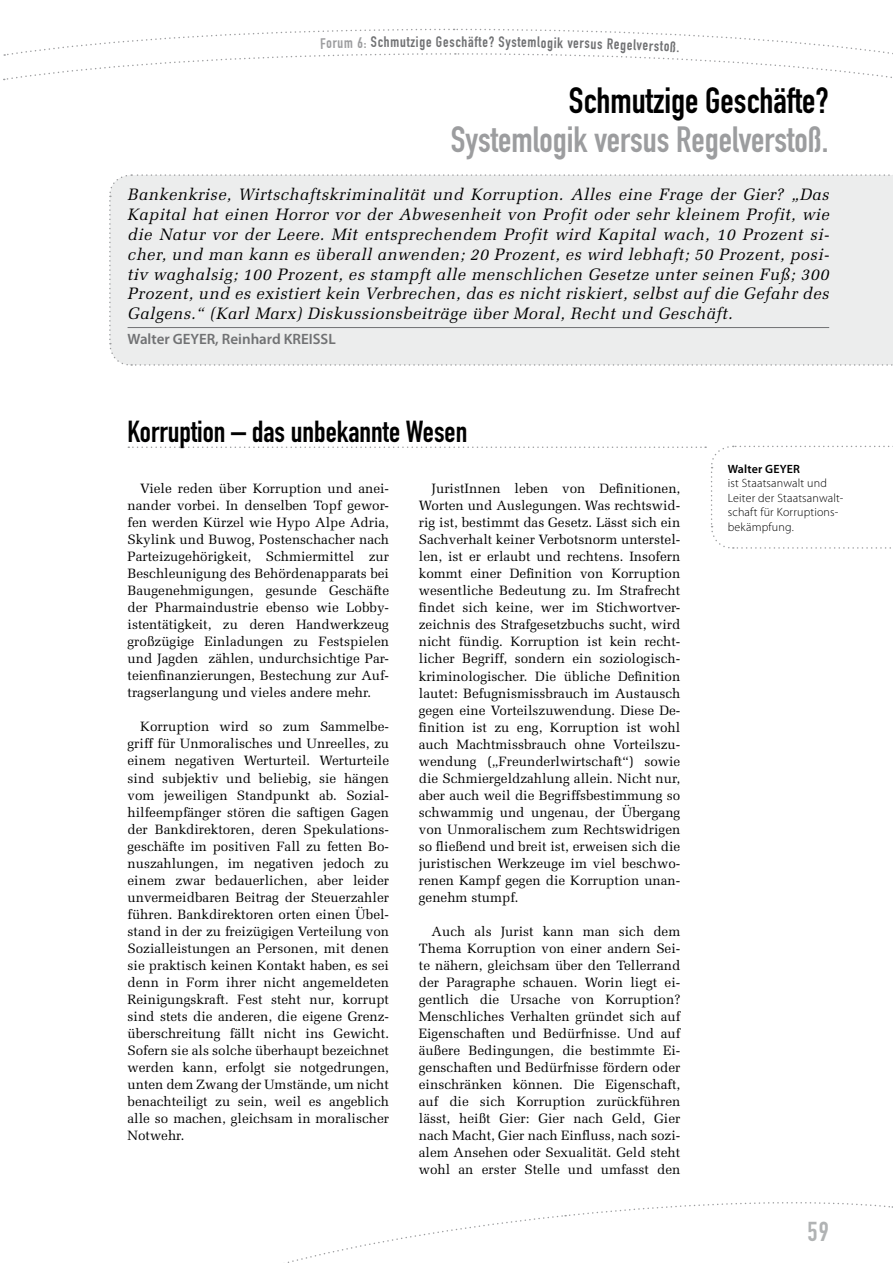
<style>
.page{position:relative;width:893px;height:1263px;background:#fff}
.page>*{position:absolute;margin:0;border:0;box-sizing:border-box;transform-origin:0 0}
.t1{font:36px "DIN Engschrift";color:#9c9d9f}
.t2{font:36px "DIN Engschrift";color:#000}
.t3{font:30px "DIN Engschrift";color:#000}
.t4{font:27px "DIN Engschrift";color:#b1b3b4}
.t5{font:italic 16.5px/19.8px "Melior";letter-spacing:.03em;color:#000;text-align:justify}
.t6{font:15px "DIN Engschrift";letter-spacing:.045em;color:#707173}
.t7{font:600 15px "Myriad Pro";color:#707173}
.t8{font:15px "DIN Engschrift";color:#9c9d9f}
.t9{font:13.5px/17px "Melior";color:#000;text-align:justify}
.t10{font:300 12px/14.4px "Myriad Pro";letter-spacing:.015em;color:#000}
.t11{font:600 12px "Myriad Pro";letter-spacing:.015em;color:#000}
.s1{color:#707173}
</style>
<div class="page">
<svg style="left:287px;top:1202px;width:606px;height:61px"></svg>
<div style="left:109px;top:174px;width:784px;height:192px;background:#eceded"></div>
<hr style="left:128px;top:327px;width:701px;height:1px;background:#707173">
<svg style="left:128px;top:445px;width:765px;height:104px"></svg>
<svg style="left:4px;top:28px;width:889px;height:53px"></svg>
<p class="t8" style="left:326px;top:34px;width:87px;rotate:-1deg">orum 6: <span class="s1">Schmut</span></p>
<p class="t6" style="left:410px;top:33px;width:85px">zige Geschäfte?</p>
<p class="t6" style="left:499px;top:33px;width:87px;rotate:1deg">Systemlogik ver</p>
<p class="t6" style="left:585px;top:34px;width:70px;rotate:2deg">sus Regelver</p>
<p class="t6" style="left:655px;top:37px;width:27px;rotate:3deg">stoß.</p>
<h1 class="t2" style="left:569px;top:79px;width:261px">Schmutzige Geschäfte?</h1>
<h1 class="t1" style="left:451px;top:118px;width:376px">Systemlogik versus Regelverstoß.</h1>
<p class="t5" style="left:128px;top:185px;width:703px">Bankenkrise, Wirtschaftskriminalität und Korruption. Alles eine Frage der Gier? „Das Kapital hat einen Horror vor der Abwesenheit von Profit oder sehr kleinem Profit, wie die Natur vor der Leere. Mit entsprechendem Profit wird Kapital wach, 10 Prozent si&shy;cher, und man kann es überall anwenden; 20 Prozent, es wird lebhaft; 50 Prozent, posi&shy;tiv waghalsig; 100 Prozent, es stampft alle menschlichen Gesetze unter seinen Fuß; 300<br>Prozent, und es existiert kein Verbrechen, das es nicht riskiert, selbst auf die Gefahr des Galgens.“ (Karl Marx) Diskussionsbeiträge über Moral, Recht und Geschäft.</p>
<p class="t7" style="left:128px;top:329px;width:210px">Walter GEYER, Reinhard KREISSL</p>
<h2 class="t3" style="left:128px;top:414px;width:341px">Korruption – das unbekannte Wesen</h2>
<p class="t9" style="left:128px;top:480px;width:263px;text-indent:13px">Viele reden über Korruption und anei&shy;nander vorbei. In denselben Topf gewor&shy;fen werden Kürzel wie Hypo Alpe Adria, Skylink und Buwog, Postenschacher nach Parteizugehörigkeit, Schmiermittel zur Beschleunigung des Behördenapparats bei Baugenehmigungen, gesunde Geschäfte der Pharmaindustrie ebenso wie Lobby&shy;istentätigkeit, zu deren Handwerkzeug großzügige Einladungen zu Festspielen und Jagden zählen, undurchsichtige Par&shy;teienfinanzierungen, Bestechung zur Auf&shy;tragserlangung und vieles andere mehr.</p>
<p class="t9" style="left:128px;top:718px;width:263px;text-indent:13px">Korruption wird so zum Sammelbe&shy;griff für Unmoralisches und Unreelles, zu einem negativen Werturteil. Werturteile sind subjektiv und beliebig, sie hängen vom jeweiligen Standpunkt ab. Sozial&shy;hilfeempfänger stören die saftigen Gagen der Bankdirektoren, deren Spekulations&shy;geschäfte im positiven Fall zu fetten Bo&shy;nuszahlungen, im negativen jedoch zu einem zwar bedauerlichen, aber leider unvermeidbaren Beitrag der Steuerzahler führen. Bankdirektoren orten einen Übel&shy;stand in der zu freizügigen Verteilung von Sozialleistungen an Personen, mit denen sie praktisch keinen Kontakt haben, es sei denn in Form ihrer nicht angemeldeten Reinigungskraft. Fest steht nur, korrupt sind stets die anderen, die eigene Grenz&shy;überschreitung fällt nicht ins Gewicht.<br>Sofern sie als solche überhaupt bezeichnet werden kann, erfolgt sie notgedrungen, unten dem Zwang der Umstände, um nicht benachteiligt zu sein, weil es angeblich alle so machen, gleichsam in moralischer Notwehr.</p>
<p class="t9" style="left:419px;top:480px;width:263px;text-indent:13px">JuristInnen leben von Definitionen, Worten und Auslegungen. Was rechtswid&shy;rig ist, bestimmt das Gesetz. Lässt sich ein Sachverhalt keiner Verbotsnorm unterstel&shy;len, ist er erlaubt und rechtens. Insofern kommt einer Definition von Korruption wesentliche Bedeutung zu. Im Strafrecht findet sich keine, wer im Stichwortver&shy;zeichnis des Strafgesetzbuchs sucht, wird nicht fündig. Korruption ist kein recht&shy;licher Begriff, sondern ein soziologisch&shy;kriminologischer. Die übliche Definition lautet: Befugnismissbrauch im Austausch gegen eine Vorteilszuwendung. Diese De&shy;finition ist zu eng, Korruption ist wohl auch Machtmissbrauch ohne Vorteilszu&shy;wendung („Freunderlwirtschaft“) sowie die Schmiergeldzahlung allein. Nicht nur, aber auch weil die Begriffsbestimmung so schwammig und ungenau, der Übergang von Unmoralischem zum Rechtswidrigen so fließend und breit ist, erweisen sich die juristischen Werkzeuge im viel beschwo&shy;renen Kampf gegen die Korruption unan&shy;genehm stumpf.</p>
<p class="t9" style="left:419px;top:922px;width:263px;text-indent:13px">Auch als Jurist kann man sich dem Thema Korruption von einer andern Sei&shy;te nähern, gleichsam über den Tellerrand der Paragraphe schauen. Worin liegt ei&shy;gentlich die Ursache von Korruption?<br>Menschliches Verhalten gründet sich auf Eigenschaften und Bedürfnisse. Und auf äußere Bedingungen, die bestimmte Ei&shy;genschaften und Bedürfnisse fördern oder einschränken können. Die Eigenschaft, auf die sich Korruption zurückführen lässt, heißt Gier: Gier nach Geld, Gier nach Macht, Gier nach Einfluss, nach sozi&shy;alem Ansehen oder Sexualität. Geld steht wohl an erster Stelle und umfasst den</p>
<p class="t11" style="left:728px;top:461px;width:74px">Walter GEYER</p>
<p class="t10" style="left:728px;top:476px;width:117px">ist Staatsanwalt und<br>Leiter der Staatsanwalt&shy;schaft für Korruptions&shy;bekämpfung.</p>
<h3 class="t4" style="left:807px;top:1216px;width:23px">59</h3>
</div>
